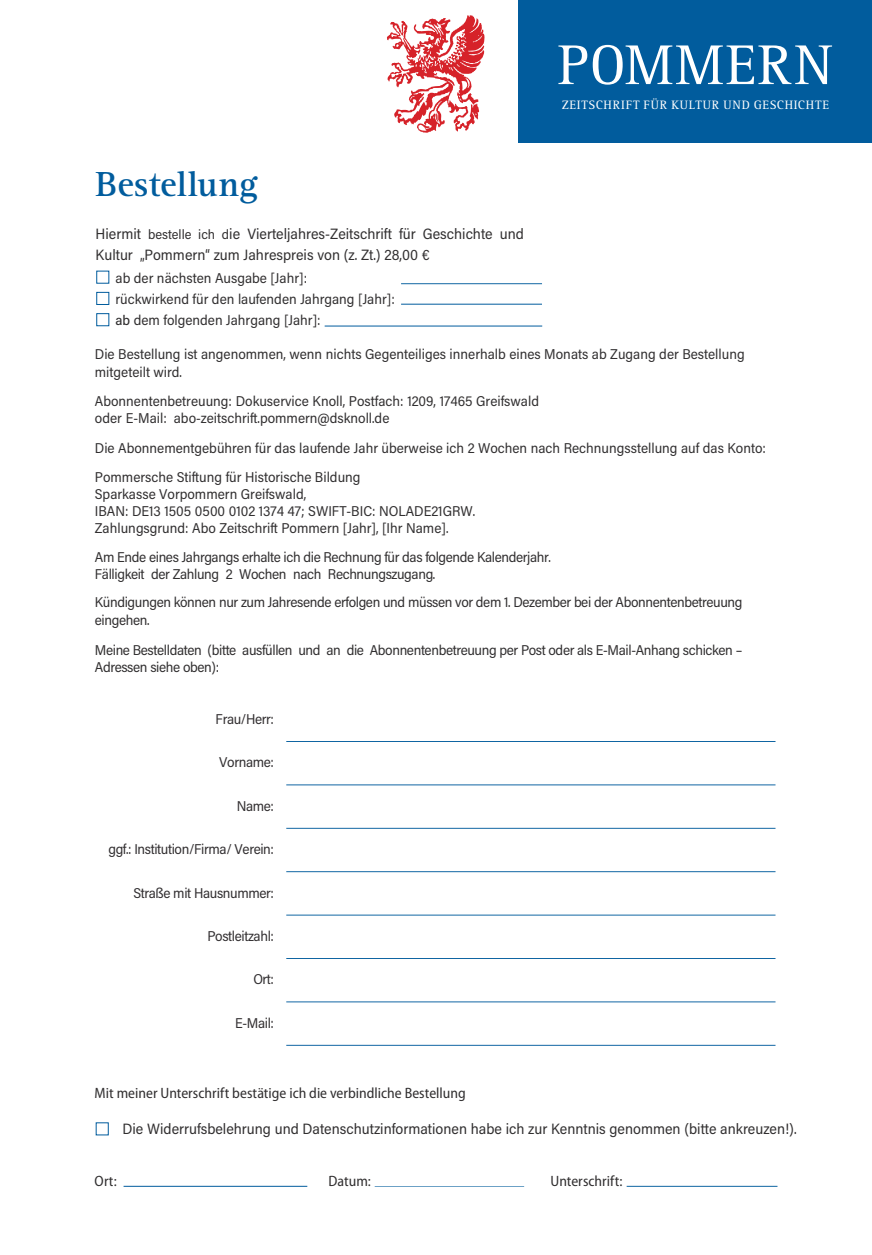
<style>
.page{position:relative;width:872px;height:1255px;background:#fff}
.page>*{position:absolute;margin:0;border:0;box-sizing:border-box;transform-origin:0 0}
.t1{font:57.9px "Rotis Serif";letter-spacing:.025em;color:#fff}
.t2{font:700 36px "Rotis Serif";letter-spacing:-.005em;color:#015c9d}
.t3{font:15px/20.9px "Acumin Pro Semi Cond";color:#312f30}
.t4{font:semi-condensed 15px "Myriad Pro";color:#312f30}
.t5{font:14.25px/17.1px "Acumin Pro Semi Cond";color:#312f30}
.t6{font:14.25px/17.1px "Acumin Pro Semi Cond";letter-spacing:-.025em;color:#312f30}
.t7{font:14.25px "Acumin Pro Semi Cond";letter-spacing:-.025em;color:#322f31}
.t8{font:12.6px "Rotis Serif";letter-spacing:.06em;color:#fff}
.s1{font-size:13.5px}
.s2{font-weight:500;font-size:13.95px}
</style>
<div class="page">
<hr style="left:286px;top:741px;width:489px;height:1px;background:#015c9d">
<hr style="left:286px;top:784px;width:489px;height:1px;background:#015c9d">
<hr style="left:286px;top:827px;width:489px;height:1px;background:#015c9d">
<hr style="left:286px;top:871px;width:489px;height:1px;background:#015c9d">
<hr style="left:286px;top:914px;width:489px;height:1px;background:#015c9d">
<hr style="left:286px;top:958px;width:489px;height:1px;background:#015c9d">
<hr style="left:286px;top:1001px;width:489px;height:1px;background:#015c9d">
<hr style="left:286px;top:1044px;width:489px;height:1px;background:#015c9d">
<hr style="left:124px;top:1185px;width:183px;height:1px;background:#015c9d">
<hr style="left:375px;top:1186px;width:149px;height:1px;background:#015c9d">
<hr style="left:626px;top:1185px;width:151px;height:1px;background:#015c9d">
<svg style="left:387px;top:15px;width:98px;height:118px"></svg>
<div style="left:519px;top:0;width:353px;height:142px;background:#015c9d"></div>
<div style="left:96px;top:271px;width:13px;height:12px;border:1px solid #015c9d"></div>
<div style="left:96px;top:313px;width:13px;height:13px;border:1px solid #015c9d"></div>
<hr style="left:401px;top:283px;width:141px;height:1px;background:#015c9d">
<hr style="left:325px;top:325px;width:217px;height:1px;background:#015c9d">
<hr style="left:401px;top:304px;width:141px;height:1px;background:#015c9d">
<div style="left:96px;top:292px;width:13px;height:13px;border:1px solid #015c9d"></div>
<div style="left:96px;top:1122px;width:13px;height:13px;border:1px solid #015c9d"></div>
<h2 class="t2" style="left:96px;top:163px;width:164px">Bestellung</h2>
<p class="t3" style="left:96px;top:223px;width:430px">Hiermit <span class="s1">bestelle ich d</span>ie Vierteljahres-Zeitschrift für Geschichte und<br>Kultur „Pommern“ zum Jahrespreis von (z. Zt.) 28,00 €</p>
<p class="t5" style="left:116px;top:266px;width:281px;line-height:21.6px">ab der nächsten Ausgabe [Jahr]:<br>rückwirkend für den laufenden Jahrgang [Jahr]:</p>
<p class="t5" style="left:116px;top:310px;width:207px"><span class="s2">ab</span> dem folgenden Jahrgang [Jahr]:</p>
<h1 class="t1" style="left:557px;top:32px;width:276px">POMMERN</h1>
<p class="t8" style="left:561px;top:97px;width:269px">ZEITSCHRIFT FÜR KULTUR UND GESCHICHTE</p>
<p class="t5" style="left:95px;top:344px;width:651px;line-height:18px">Die Bestellung ist angenommen, wenn nichts Gegenteiliges innerhalb eines Monats ab Zugang der Bestellung mitgeteilt wird.</p>
<p class="t5" style="left:95px;top:392px;width:446px">Abonnentenbetreuung: Dokuservice Knoll, Postfach: 1209, 17465 Greifswald oder E-Mail: abo-zeitschrift.pommern@dsknoll.de</p>
<p class="t5" style="left:95px;top:432px;width:672px;line-height:29.1px">Die Abonnementgebühren für das laufende Jahr überweise ich 2 Wochen nach Rechnungsstellung auf das Konto:<br>Pommersche Stiftung für Historische Bildung</p>
<p class="t5" style="left:95px;top:484px;width:382px">Sparkasse Vorpommern Greifswald,<br>IBAN: DE13 1505 0500 0102 1374 47; SWIFT-BIC: NOLADE21GRW.<br>Zahlungsgrund: Abo Zeitschrift Pommern [Jahr], [Ihr Name].</p>
<p class="t6" style="left:95px;top:548px;width:457px">Am Ende eines Jahrgangs erhalte ich die Rechnung für das folgende Kalenderjahr.<br>Fälligkeit der Zahlung 2 Wochen nach Rechnungszugang.</p>
<p class="t6" style="left:95px;top:593px;width:649px;line-height:18px">Kündigungen können nur zum Jahresende erfolgen und müssen vor dem 1. Dezember bei der Abonnentenbetreuung eingehen.</p>
<p class="t6" style="left:95px;top:640px;width:649px">Meine Bestelldaten (bitte ausfüllen und an die Abonnentenbetreuung per Post oder als E-Mail-Anhang schicken –<br>Adressen siehe oben):</p>
<p class="t7" style="left:216px;top:709px;width:60px">Frau/Herr:</p>
<p class="t7" style="left:219px;top:752px;width:56px">Vorname:</p>
<p class="t7" style="left:237px;top:796px;width:39px">Name:</p>
<p class="t7" style="left:108px;top:839px;width:167px">ggf.: Institution/Firma/ Verein:</p>
<p class="t7" style="left:133px;top:882px;width:142px">Straße mit Hausnummer:</p>
<p class="t7" style="left:207px;top:926px;width:68px">Postleitzahl:</p>
<p class="t7" style="left:253px;top:969px;width:22px">Ort:</p>
<p class="t7" style="left:235px;top:1012px;width:40px">E-Mail:</p>
<p class="t4" style="left:95px;top:1083px;width:372px">Mit meiner Unterschrift bestätige ich die verbindliche Bestellung</p>
<p class="t3" style="left:122px;top:1117px;width:675px">Die Widerrufsbelehrung und Datenschutzinformationen habe ich zur Kenntnis genommen (bitte ankreuzen!).</p>
<p class="t4" style="left:95px;top:1171px;width:24px">Ort:</p>
<p class="t4" style="left:328px;top:1171px;width:44px">Datum:</p>
<p class="t4" style="left:550px;top:1171px;width:73px">Unterschrift:</p>
</div>
